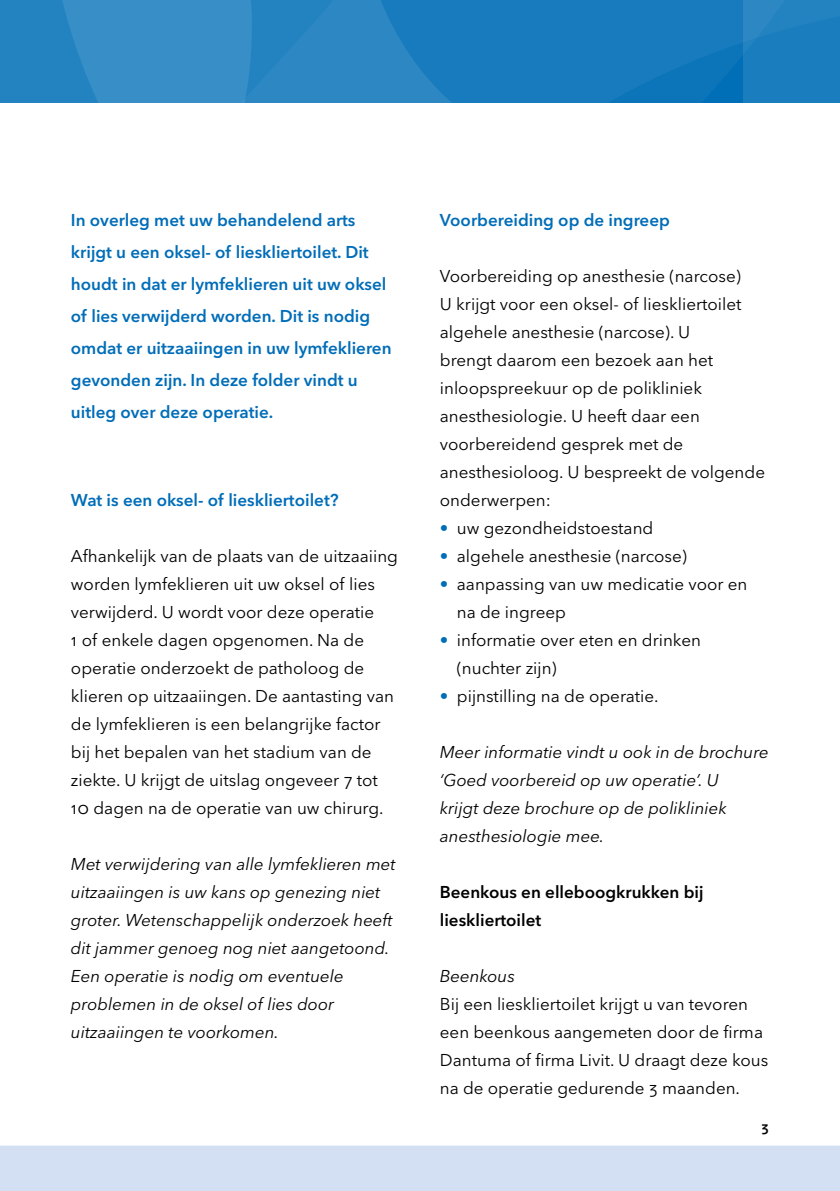
<style>
.page{position:relative;width:840px;height:1191px;background:#fff}
.page>*{position:absolute;margin:0;border:0;box-sizing:border-box;transform-origin:0 0}
.t1{font:17px/28px "Avenir Next LT Pro";color:#000}
.t2{font:italic 17px/28px "Avenir Next LT Pro";color:#000}
.t3{font:600 17px/32px "Avenir Next LT Pro";color:#006db8}
.t4{font:600 17px/28px "Avenir Next LT Pro";color:#000}
.t5{font:600 14px "Avenir Next LT Pro";color:#000}
.s1{color:#006db8}
</style>
<div class="page">
<svg style="left:0;top:0;width:839px;height:102px;background:#2281c0"></svg>
<div style="left:0;top:1145px;width:839px;height:46px;background:#d3dff3"></div>
<p class="t3" style="left:71px;top:204px;width:322px">In overleg met uw behandelend arts krijgt u een oksel- of lieskliertoilet. Dit houdt in dat er lymfeklieren uit uw oksel of lies verwijderd worden. Dit is nodig omdat er uitzaaiingen in uw lymfeklieren gevonden zijn. In deze folder vindt u uitleg over deze operatie.</p>
<p class="t3" style="left:71px;top:484px;width:269px">Wat is een oksel- of lieskliertoilet?</p>
<p class="t1" style="left:71px;top:542px;width:328px">Afhankelijk van de plaats van de uitzaaiing worden lymfeklieren uit uw oksel of lies verwijderd. U wordt voor deze operatie<br>1 of enkele dagen opgenomen. Na de operatie onderzoekt de patholoog de klieren op uitzaaiingen. De aantasting van de lymfeklieren is een belangrijke factor bij het bepalen van het stadium van de ziekte. U krijgt de uitslag ongeveer 7 tot 10 dagen na de operatie van uw chirurg.</p>
<p class="t2" style="left:71px;top:850px;width:326px">Met verwijdering van alle lymfeklieren met uitzaaiingen is uw kans op genezing niet groter. Wetenschappelijk onderzoek heeft dit jammer genoeg nog niet aangetoond.<br>Een operatie is nodig om eventuele problemen in de oksel of lies door uitzaaiingen te voorkomen.</p>
<p class="t3" style="left:439px;top:204px;width:231px">Voorbereiding op de ingreep</p>
<p class="t1" style="left:439px;top:262px;width:326px">Voorbereiding op anesthesie (narcose)<br>U krijgt voor een oksel- of lieskliertoilet algehele anesthesie (narcose). U<br>brengt daarom een bezoek aan het inloopspreekuur op de polikliniek anesthesiologie. U heeft daar een voorbereidend gesprek met de anesthesioloog. U bespreekt de volgende onderwerpen:</p>
<p class="t1" style="left:439px;top:514px;width:215px"><span class="s1">•</span> uw gezondheidstoestand</p>
<p class="t1" style="left:439px;top:542px;width:248px"><span class="s1">•</span> algehele anesthesie (narcose)</p>
<p class="t1" style="left:456px;top:570px;width:292px;text-indent:-17px"><span class="s1">•</span> aanpassing van uw medicatie voor en na de ingreep</p>
<p class="t1" style="left:456px;top:626px;width:245px;text-indent:-17px"><span class="s1">•</span> informatie over eten en drinken (nuchter zijn)</p>
<p class="t1" style="left:439px;top:682px;width:220px"><span class="s1">•</span> pijnstilling na de operatie.</p>
<p class="t2" style="left:439px;top:738px;width:330px">Meer informatie vindt u ook in de brochure ‘Goed voorbereid op uw operatie’. U<br>krijgt deze brochure op de polikliniek anesthesiologie mee.</p>
<p class="t4" style="left:439px;top:878px;width:265px">Beenkous en elleboogkrukken bij lieskliertoilet</p>
<p class="t2" style="left:439px;top:962px;width:77px">Beenkous</p>
<p class="t1" style="left:439px;top:990px;width:330px">Bij een lieskliertoilet krijgt u van tevoren een beenkous aangemeten door de firma Dantuma of firma Livit. U draagt deze kous na de operatie gedurende 3 maanden.</p>
<p class="t5" style="left:760px;top:1118px;width:9px">3</p>
</div>
